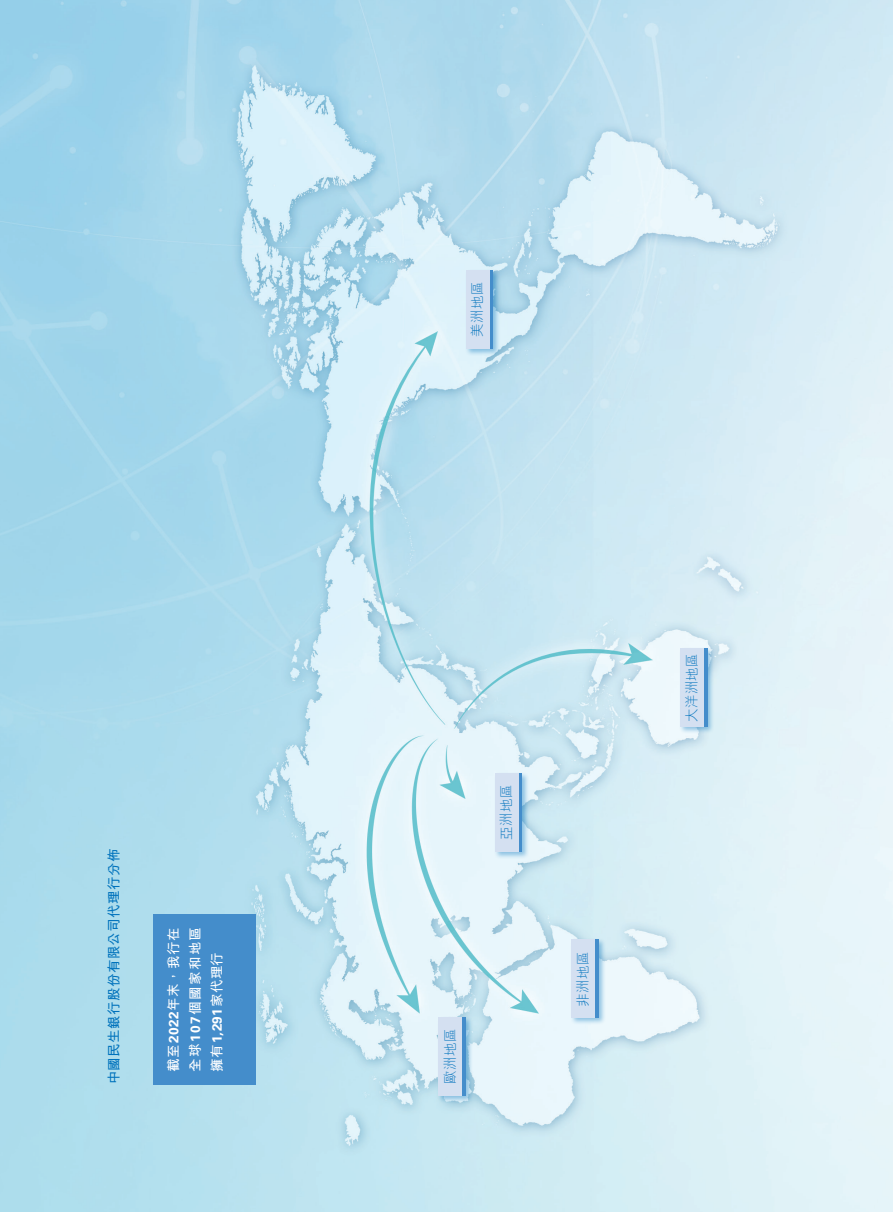
<style>
.page{position:relative;width:893px;height:1212px;background:#fff}
.page>*{position:absolute;margin:0;border:0;box-sizing:border-box;transform-origin:0 0}
.t1{font:700 13.5px/21.8px "M Hei HK";letter-spacing:.035em;color:#fff;text-align:justify}
.t2{font:300 13.5px "M Hei HK";letter-spacing:.03em;color:#0072bc}
.t3{font:700 13.5px "M Hei HK";letter-spacing:.03em;color:#0072bc}
.s1{font-family:"Univers LT Std"}
</style>
<div class="page">
<img style="left:0;top:0;width:893px;height:1212px">
<div style="left:154px;top:914px;width:102px;height:170px;background:#448dcb"></div>
<div style="left:570px;top:937px;width:36px;height:88px;background:#0072bc;opacity:.4"></div>
<hr style="left:595px;top:939px;width:4px;height:78px;background:#448dcb">
<div style="left:571px;top:939px;width:24px;height:78px;background:#d4e0f1"></div>
<div style="left:493px;top:772px;width:37px;height:87px;background:#0072bc;opacity:.4"></div>
<svg style="left:518px;top:773px;width:4px;height:78px"></svg>
<div style="left:495px;top:773px;width:23px;height:78px;background:#d4e0f1"></div>
<div style="left:437px;top:1015px;width:36px;height:88px;background:#0072bc;opacity:.4"></div>
<hr style="left:462px;top:1017px;width:4px;height:78px;background:#448dcb">
<div style="left:439px;top:1017px;width:23px;height:78px;background:#d4e0f1"></div>
<div style="left:464px;top:268px;width:37px;height:88px;background:#0072bc;opacity:.4"></div>
<svg style="left:489px;top:270px;width:4px;height:78px"></svg>
<div style="left:466px;top:270px;width:23px;height:78px;background:#d4e0f1"></div>
<div style="left:679px;top:647px;width:36px;height:87px;background:#0072bc;opacity:.4"></div>
<hr style="left:704px;top:648px;width:3px;height:79px;background:#448dcb">
<div style="left:680px;top:648px;width:24px;height:79px;background:#d4e0f1"></div>
<p class="t3" style="left:104px;top:1084px;width:237px;rotate:-90deg">中國民生銀行股份有限公司代理行分佈</p>
<p class="t1" style="left:162px;top:1071px;width:146px;rotate:-90deg">截至<span class="s1">2022</span>年末，我行在全球<span class="s1">107</span>個國家和地區擁有<span class="s1">1,291</span>家代理行</p>
<p class="t2" style="left:470px;top:337px;width:57px;rotate:-90deg">美洲地區</p>
<p class="t2" style="left:499px;top:840px;width:57px;rotate:-90deg">亞洲地區</p>
<p class="t2" style="left:443px;top:1084px;width:57px;rotate:-90deg">歐洲地區</p>
<p class="t2" style="left:576px;top:1006px;width:57px;rotate:-90deg">非洲地區</p>
<p class="t2" style="left:685px;top:722px;width:71px;rotate:-90deg">大洋洲地區</p>
</div>
